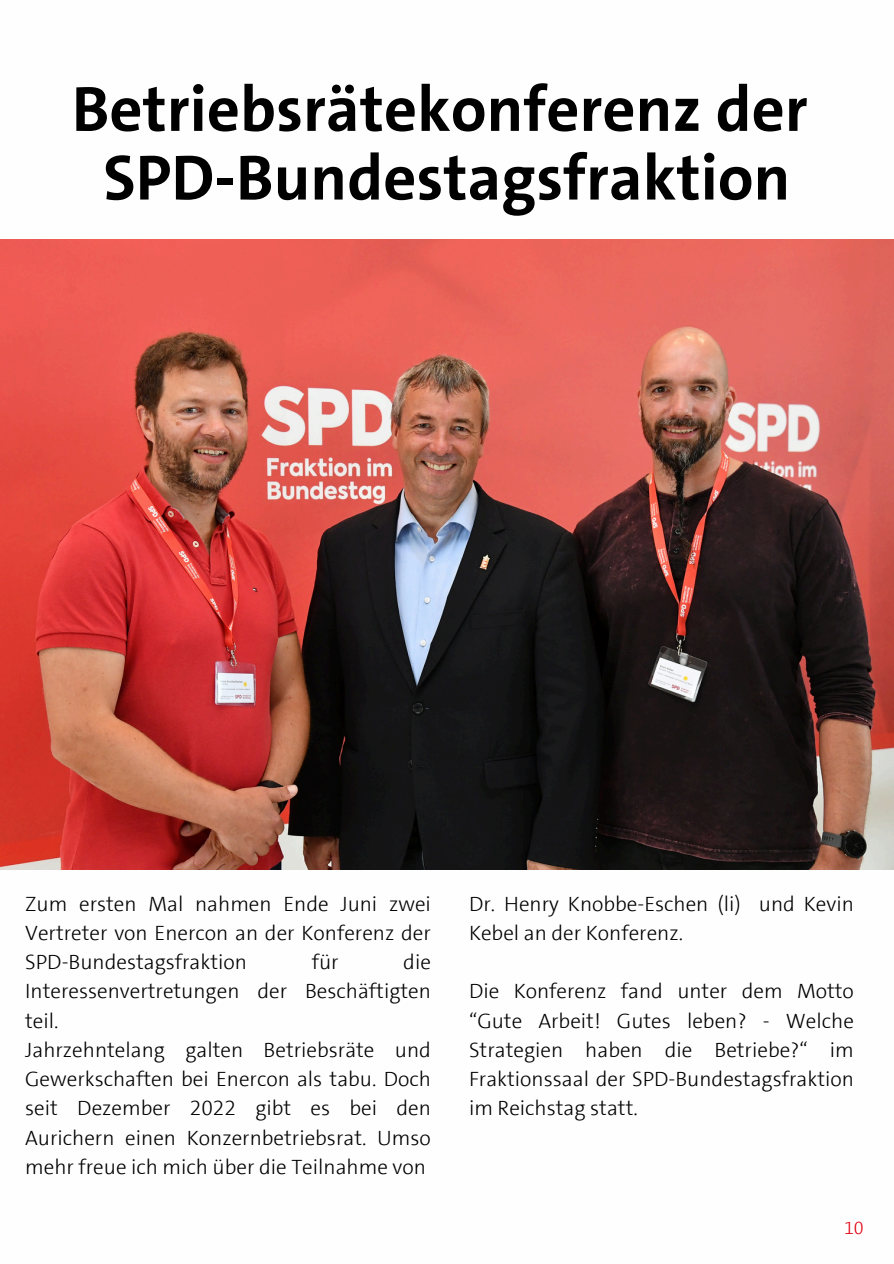
<style>
.page{position:relative;width:894px;height:1264px;background:#fff}
.page>*{position:absolute;margin:0;border:0;box-sizing:border-box;transform-origin:0 0}
.t1{font:700 64.5px/68.7px "SPD The Sans";color:#000;text-align:center}
.t2{font:300 21px/29.2px "SPD The Sans";color:#000;text-align:justify}
.t3{font:300 18px "SPD The Sans";color:#e3000f}
</style>
<div class="page">
<img style="left:0;top:239px;width:893px;height:630px">
<p class="t1" style="left:72px;top:75px;width:737px">Betriebsrätekonferenz der<br>SPD-Bundestagsfraktion</p>
<p class="t2" style="left:25px;top:889px;width:407px">Zum ersten Mal nahmen Ende Juni zwei Vertreter von Enercon an der Konferenz der SPD-Bundestagsfraktion</p>
<p class="t2" style="left:312px;top:947px;width:28px">für</p>
<p class="t2" style="left:25px;top:947px;width:407px;text-indent:378px">die Interessenvertretungen der Beschäftigten teil.</p>
<p class="t2" style="left:25px;top:1035px;width:407px">Jahrzehntelang galten Betriebsräte und Gewerkschaften bei Enercon als tabu. Doch seit Dezember 2022 gibt es bei den Aurichern einen Konzernbetriebsrat. Umso mehr freue ich mich über die Teilnahme von</p>
<p class="t2" style="left:469px;top:889px;width:386px">Dr. Henry Knobbe-Eschen (li) und Kevin<br>Kebel an der Konferenz.</p>
<p class="t2" style="left:469px;top:976px;width:386px">Die Konferenz fand unter dem Motto “Gute Arbeit! Gutes leben? - Welche Strategien haben die Betriebe?“ im Fraktionssaal der SPD-Bundestagsfraktion im Reichstag statt.</p>
<p class="t3" style="left:843px;top:1216px;width:21px">10</p>
</div>
